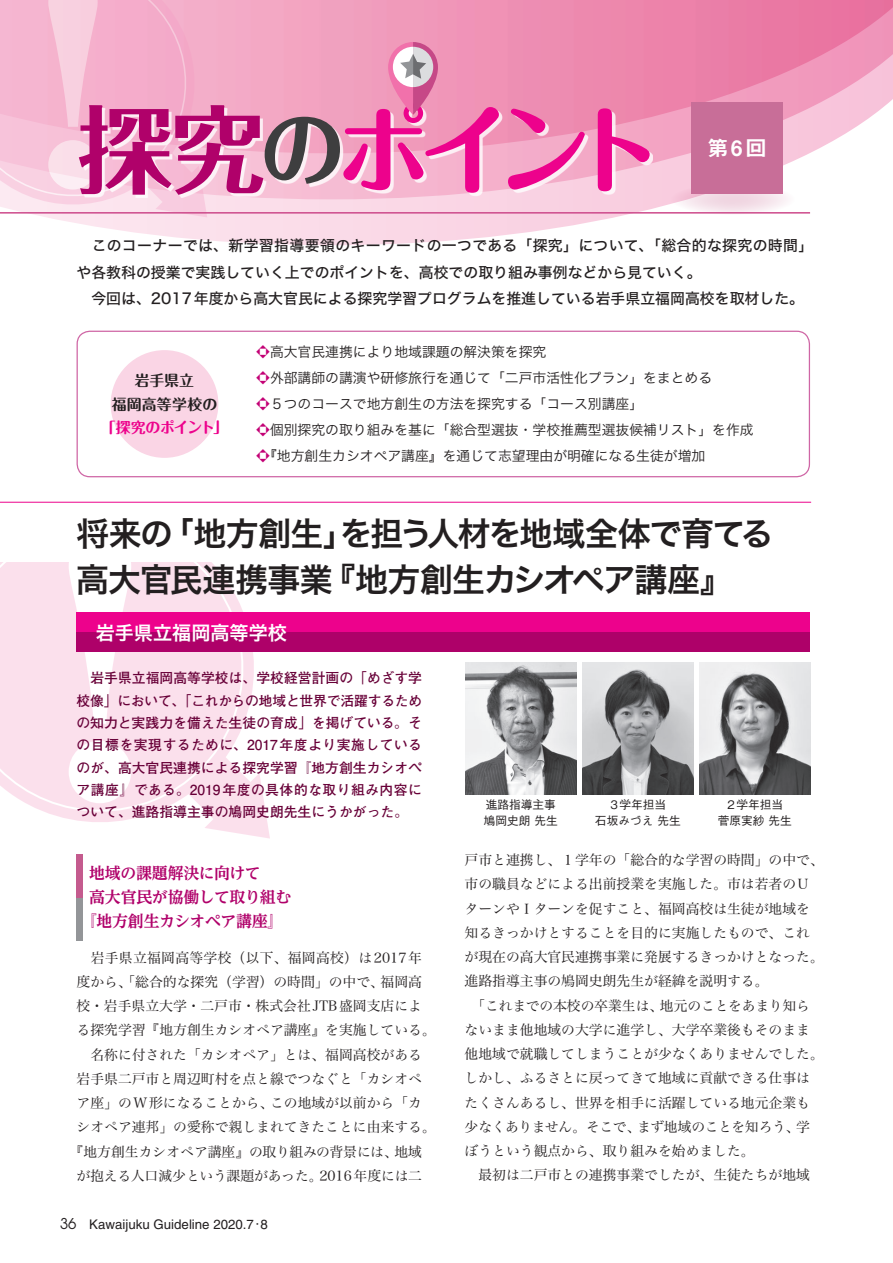
<style>
.page{position:relative;width:893px;height:1263px;background:#fff}
.page>*{position:absolute;margin:0;border:0;box-sizing:border-box;transform-origin:0 0}
.t1{font:700 95.7px "Maru Fo Pro";color:#ed028c}
.t2{font:33px/45.8px "Hira Kaku Std W6";letter-spacing:-.035em;color:#231f20}
.t3{font:21.3px "Midashi Go Pro MB31";color:#fff}
.t4{font:19.2px "Hira Kaku Std W6";color:#fff}
.t5{font:700 15.9px "UD Reimin Pro";letter-spacing:-.025em;color:#b0016a}
.t6{font:14.85px/26.5px "Hira Kaku Std W5";color:#231f20}
.t7{font:700 14.85px/23.4px "Maru Fo Pro";letter-spacing:.005em;color:#231f20;text-align:center}
.t8{font:700 14.85px "Maru Fo Pro";letter-spacing:-.045em;color:#ed028c}
.t9{font:13.8px/24.3px "Hira Min Std W3";color:#231f20}
.t10{font:700 13.8px/22.4px "Futo Go B101 Pro";color:#680038;text-align:justify}
.t11{font:13.8px "Hira Kaku Std W3";color:#231f20}
.t12{font:13.8px "Hira Min Std W3";letter-spacing:.02em;color:#231f20}
.t13{font:13.35px "Helvetica";color:#231f20}
.t14{font:500 11.7px/15.9px "Gothic BBB Pro";color:#231f20;text-align:center}
.s1{font-family:"Folk Pro";color:#b0016a}
.s2{font-family:"Folk Pro";font-size:85.05px;color:#3e3e3f}
.s3{font-family:"Koz Go Pro";font-weight:500;color:#c30175}
.s4{font-family:"Avant Garde";font-size:14.85px}
.s5{font-family:"Gothic BBB Pro";font-weight:500}
</style>
<div class="page">
<svg style="left:47px;top:199px;width:764px;height:46px"></svg>
<svg style="left:207px;top:153px;width:603px;height:46px"></svg>
<svg style="left:207px;top:0;width:686px;height:153px;background:#ef97b8"></svg>
<svg style="left:0;top:0;width:207px;height:217px;background:#f6bed5"></svg>
<svg style="left:205px;top:612px;width:64px;height:225px"></svg>
<svg style="left:0;top:562px;width:259px;height:263px;background:#fbe3ee"></svg>
<svg style="left:69px;top:562px;width:62px;height:241px"></svg>
<div style="left:77px;top:331px;width:733px;height:146px;border:1px solid #b0016a;border-radius:13px"></div>
<svg style="left:671px;top:184px;width:124px;height:31px"></svg>
<div style="left:82px;top:106px;width:571px;height:92px;background:#fff;opacity:.8"></div>
<hr style="left:0;top:212px;width:810px;height:2px;background:#cd4a8b">
<div style="left:691px;top:102px;width:91px;height:91px;background:#c86e98"></div>
<div style="left:77px;top:854px;width:6px;height:87px;background:#939598"></div>
<div style="left:77px;top:854px;width:6px;height:43px;background:#c45b8e"></div>
<hr style="left:0;top:502px;width:811px;height:1px;background:#ed028c">
<div style="left:111px;top:350px;width:107px;height:108px;background:#fad5e5;border-radius:50%"></div>
<div style="left:77px;top:613px;width:733px;height:39px;background:#ed028c"></div>
<div style="left:77px;top:632px;width:733px;height:20px;background:#ae0169"></div>
<img style="left:583px;top:662px;width:110px;height:132px">
<img style="left:699px;top:662px;width:111px;height:132px">
<img style="left:466px;top:662px;width:110px;height:132px">
<svg style="left:388px;top:42px;width:50px;height:73px;background:#e09bba"></svg>
<h1 class="t1" style="left:77px;top:74px;width:587px"><span class="s1">探究</span><span class="s2">の</span>ポイント</h1>
<h3 class="t3" style="left:707px;top:131px;width:61px">第6回</h3>
<p class="t6" style="left:77px;top:233px;width:738px">　このコーナーでは、新学習指導要領のキーワードの一つである「探究」について、「総合的な探究の時間」や各教科の授業で実践していく上でのポイントを、高校での取り組み事例などから見ていく。<br>　今回は、2017年度から高大官民による探究学習プログラムを推進している岩手県立福岡高校を取材した。</p>
<p class="t11" style="left:256px;top:341px;width:292px"><span class="s3">❖</span>高大官民連携により地域課題の解決策を探究</p>
<p class="t11" style="left:256px;top:367px;width:458px"><span class="s3">❖</span>·外部講師の講演や研修旅行を通じて「二戸市活性化プラン」をまとめる</p>
<p class="t11" style="left:256px;top:393px;width:388px"><span class="s3">❖</span>·５つのコースで地方創生の方法を探究する「コース別講座」</p>
<p class="t11" style="left:256px;top:419px;width:499px"><span class="s3">❖</span>·個別探究の取り組みを基に「総合型選抜・学校推薦型選抜候補リスト」を作成</p>
<p class="t11" style="left:256px;top:445px;width:451px"><span class="s3">❖</span>·『地方創生カシオペア講座』を通じて志望理由が明確になる生徒が増加</p>
<p class="t7" style="left:112px;top:367px;width:107px">岩手県立<br>福岡高等学校の</p>
<p class="t8" style="left:101px;top:415px;width:129px">「探究のポイント」</p>
<h2 class="t2" style="left:76px;top:512px;width:699px">将来の「地方創生」を担う人材を地域全体で育てる高大官民連携事業『地方創生カシオペア講座』</h2>
<h3 class="t4" style="left:77px;top:618px;width:212px">　岩手県立福岡高等学校</h3>
<p class="t10" style="left:76px;top:665px;width:347px">　岩手県立福岡高等学校は、学校経営計画の「めざす学校像」において、「これからの地域と世界で活躍するための知力と実践力を備えた生徒の育成」を掲げている。その目標を実現するために、2017年度より実施しているのが、高大官民連携による探究学習『地方創生カシオペア講座』である。2019年度の具体的な取り組み内容について、進路指導主事の鳩岡史朗先生にうかがった。</p>
<p class="t5" style="left:89px;top:860px;width:173px">地域の課題解決に向けて</p>
<p class="t5" style="left:89px;top:884px;width:204px">高大官民が協働して取り組む</p>
<p class="t5" style="left:81px;top:908px;width:204px">『地方創生カシオペア講座』</p>
<p class="t12" style="left:77px;top:947px;width:347px">　岩手県立福岡高等学校（以下、福岡高校）は2017年</p>
<p class="t9" style="left:77px;top:969px;width:347px">度から、「総合的な探究（学習）の時間」の中で、福岡高</p>
<p class="t9" style="left:77px;top:993px;width:347px">校・岩手県立大学・二戸市・株式会社JTB盛岡支店によ</p>
<p class="t9" style="left:77px;top:1017px;width:361px">る探究学習『地方創生カシオペア講座』を実施している。</p>
<p class="t9" style="left:77px;top:1042px;width:347px">　名称に付された「カシオペア」とは、福岡高校がある</p>
<p class="t9" style="left:77px;top:1066px;width:347px">岩手県二戸市と周辺町村を点と線でつなぐと「カシオペ</p>
<p class="t9" style="left:77px;top:1090px;width:347px">ア座」のW形になることから、この地域が以前から「カ</p>
<p class="t9" style="left:77px;top:1114px;width:361px">シオペア連邦」の愛称で親しまれてきたことに由来する。</p>
<p class="t9" style="left:70px;top:1139px;width:354px">『地方創生カシオペア講座』の取り組みの背景には、地域</p>
<p class="t9" style="left:77px;top:1163px;width:347px">が抱える人口減少という課題があった。2016年度には二</p>
<p class="t13" style="left:60px;top:1216px;width:209px"><span class="s4">36</span> Kawaijuku Guideline 2020.7<span class="s5">･</span>8</p>
<p class="t14" style="left:484px;top:795px;width:76px;text-align:left">進路指導主事鳩岡史朗 先生</p>
<p class="t14" style="left:595px;top:795px;width:87px">3学年担当<br>石坂みづえ 先生</p>
<p class="t14" style="left:718px;top:795px;width:76px">2学年担当<br>菅原実紗 先生</p>
<p class="t9" style="left:465px;top:847px;width:361px">戸市と連携し、１学年の「総合的な学習の時間」の中で、市の職員などによる出前授業を実施した。市は若者のＵターンやＩターンを促すこと、福岡高校は生徒が地域を知るきっかけとすることを目的に実施したもので、これが現在の高大官民連携事業に発展するきっかけとなった。進路指導主事の鳩岡史朗先生が経緯を説明する。<br>　「これまでの本校の卒業生は、地元のことをあまり知らないまま他地域の大学に進学し、大学卒業後もそのまま他地域で就職してしまうことが少なくありませんでした。しかし、ふるさとに戻ってきて地域に貢献できる仕事はたくさんあるし、世界を相手に活躍している地元企業も少なくありません。そこで、まず地域のことを知ろう、学ぼうという観点から、取り組みを始めました。<br>　最初は二戸市との連携事業でしたが、生徒たちが地域</p>
</div>
